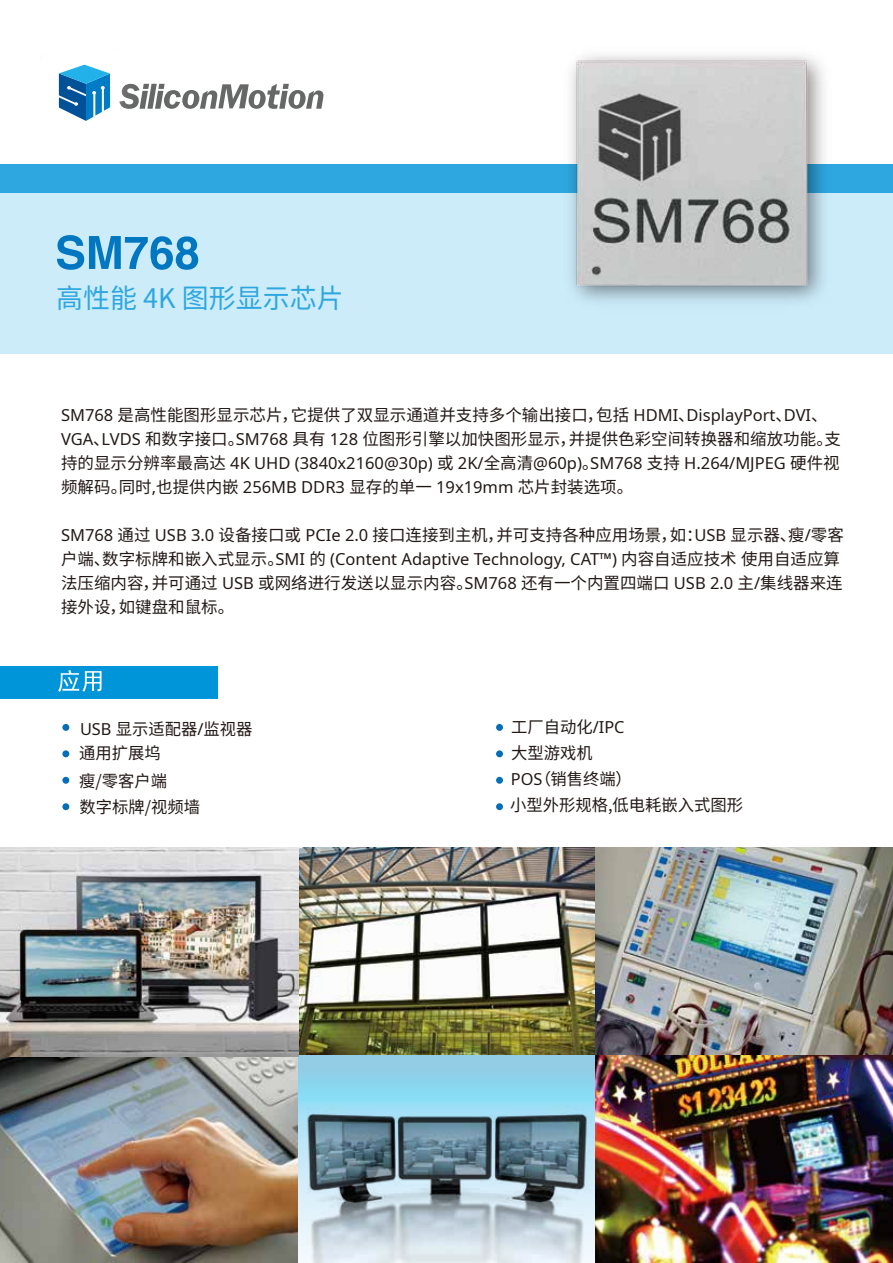
<style>
.page{position:relative;width:893px;height:1263px;background:#fff}
.page>*{position:absolute;margin:0;border:0;box-sizing:border-box;transform-origin:0 0}
.t1{font:27px "Noto Sans CJ Ksc";color:#2ea7e0}
.t2{font:16.5px/24px "Noto Sans CJ Ksc";color:#221815}
.t3{font:16.5px "Noto Sans";color:#221815}
.s1{font-family:"Noto Sans"}
.s2{font-family:"Noto Sans CJ Ksc"}
</style>
<div class="page">
<img style="left:0;top:847px;width:893px;height:416px">
<img style="left:287px;top:1043px;width:319px;height:220px">
<svg style="left:138px;top:84px;width:185px;height:25px"></svg>
<img style="left:58px;top:64px;width:80px;height:45px">
<svg style="left:59px;top:65px;width:51px;height:56px"></svg>
<div style="left:62px;top:724px;width:7px;height:7px;background:#036eb8;border-radius:50%"></div>
<div style="left:62px;top:750px;width:7px;height:7px;background:#036eb8;border-radius:50%"></div>
<div style="left:62px;top:777px;width:7px;height:7px;background:#036eb8;border-radius:50%"></div>
<div style="left:62px;top:803px;width:7px;height:7px;background:#036eb8;border-radius:50%"></div>
<div style="left:496px;top:803px;width:7px;height:7px;background:#036eb8;border-radius:50%"></div>
<div style="left:496px;top:724px;width:7px;height:7px;background:#036eb8;border-radius:50%"></div>
<div style="left:496px;top:750px;width:7px;height:7px;background:#036eb8;border-radius:50%"></div>
<div style="left:0;top:666px;width:218px;height:32px;background:#0095d8"></div>
<div style="left:496px;top:777px;width:7px;height:7px;background:#036eb8;border-radius:50%"></div>
<div style="left:0;top:192px;width:893px;height:162px;background:#cdecfa"></div>
<svg style="left:58px;top:670px;width:44px;height:22px"></svg>
<div style="left:0;top:164px;width:893px;height:28px;background:#2ea7e0"></div>
<img style="left:546px;top:61px;width:302px;height:242px">
<img style="left:568px;top:55px;width:249px;height:240px">
<h1 class="t1" style="left:56px;top:283px;width:289px">高性能 4K 图形显示芯片</h1>
<p class="t2" style="left:61px;top:403px;width:781px"><span class="s1">SM768</span> 是高性能图形显示芯片，它提供了双显示通道并支持多个输出接口，包括 <span class="s1">HDMI</span>、<span class="s1">DisplayPort</span>、<span class="s1">DVI</span>、<br><span class="s1">VGA</span>、<span class="s1">LVDS</span> 和数字接口。<span class="s1">SM768</span> 具有 <span class="s1">128</span> 位图形引擎以加快图形显示，并提供色彩空间转换器和缩放功能。支</p>
<p class="t3" style="left:61px;top:451px;width:780px"><span class="s2">持的显示分辨率最高达</span> 4K UHD (3840x2160@30p) <span class="s2">或</span> 2K/<span class="s2">全高清</span>@60p)<span class="s2">。</span>SM768 <span class="s2">支持</span> H.264/MJPEG <span class="s2">硬件视</span></p>
<p class="t2" style="left:61px;top:475px;width:574px">频解码。同时<span class="s1">,</span>也提供内嵌 <span class="s1">256MB DDR3</span> 显存的单一 <span class="s1">19x19mm</span> 芯片封装选项。</p>
<p class="t2" style="left:61px;top:523px;width:784px"><span class="s1">SM768</span> 通过 <span class="s1">USB 3.0</span> 设备接口或 <span class="s1">PCIe 2.0</span> 接口连接到主机，并可支持各种应用场景，如：<span class="s1">USB</span> 显示器、瘦<span class="s1">/</span>零客</p>
<p class="t3" style="left:61px;top:547px;width:780px"><span class="s2">户端、数字标牌和嵌入式显示。</span>SMI <span class="s2">的</span> (Content Adaptive Technology, CAT™) <span class="s2">内容自适应技术使用自适应算</span></p>
<p class="t2" style="left:61px;top:571px;width:783px">法压缩内容，并可通过 <span class="s1">USB</span> 或网络进行发送以显示内容。<span class="s1">SM768</span> 还有一个内置四端口 <span class="s1">USB 2.0</span> 主<span class="s1">/</span>集线器来连接外设，如键盘和鼠标。</p>
<p class="t2" style="left:79px;top:716px;width:175px;line-height:24.8px"><span class="s1">USB</span> 显示适配器<span class="s1">/</span>监视器通用扩展坞</p>
<p class="t2" style="left:79px;top:767px;width:123px;line-height:26.8px">瘦/零客户端<br>数字标牌/视频墙</p>
<p class="t2" style="left:511px;top:715px;width:115px">工厂自动化<span class="s1">/IPC</span></p>
<p class="t2" style="left:511px;top:740px;width:122px;line-height:26.2px">大型游戏机<br><span class="s1">POS</span>（销售终端）</p>
<p class="t2" style="left:510px;top:794px;width:235px">小型外形规格,低电耗嵌入式图形</p>
</div>
